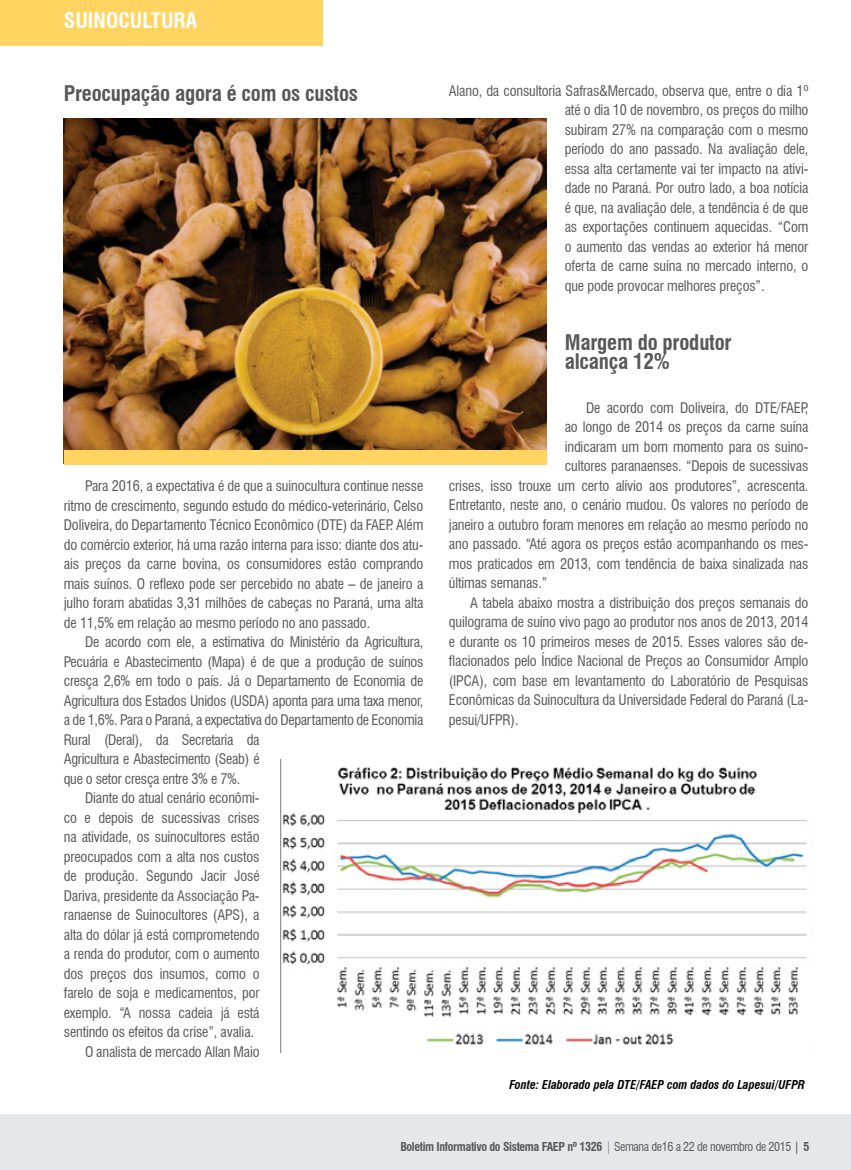
<style>
.page{position:relative;width:851px;height:1170px;background:#fff}
.page>*{position:absolute;margin:0;border:0;box-sizing:border-box;transform-origin:0 0}
.t1{font:700 condensed 21px/19.5px "Swiss 721 BT";letter-spacing:-.01em;color:#58585b}
.t2{font:700 condensed 21px "Swiss 721 BT";color:#fff}
.t3{font:condensed 14.25px/19.5px "Swiss 721 BT";letter-spacing:-.01em;color:#58585b;text-align:justify}
.t4{font:700 condensed 12px "Swiss 721 BT";letter-spacing:-.03em;color:#58585b}
.t5{font:italic 700 condensed 12px "Swiss 721 BT";color:#000}
.s1{font-weight:400}
</style>
<div class="page">
<div style="left:0;top:1113px;width:850px;height:56px;background:#e6e7e8"></div>
<div style="left:1px;top:0;width:322px;height:46px;background:#ffd460"></div>
<hr style="left:0;top:0;width:1px;height:46px;background:#ffd460">
<img style="left:281px;top:759px;width:526px;height:293px">
<img style="left:64px;top:118px;width:482px;height:331px">
<div style="left:64px;top:449px;width:482px;height:15px;background:#ffd460"></div>
<h1 class="t2" style="left:64px;top:8px;width:135px">SUINOCULTURA</h1>
<h1 class="t1" style="left:64px;top:84px;width:296px">Preocupação agora é com os custos</h1>
<p class="t3" style="left:64px;top:476px;width:361px;text-indent:21px">Para 2016, a expectativa é de que a suinocultura continue nesse ritmo de crescimento, segundo estudo do médico-veterinário, Celso Doliveira, do Departamento Técnico Econômico (DTE) da FAEP. Além do comércio exterior, há uma razão interna para isso: diante dos atu&shy;ais preços da carne bovina, os consumidores estão comprando mais suínos. O reflexo pode ser percebido no abate – de janeiro a julho foram abatidas 3,31 milhões de cabeças no Paraná, uma alta de 11,5% em relação ao mesmo período no ano passado.</p>
<p class="t3" style="left:85px;top:632px;width:340px">De acordo com ele, a estimativa do Ministério da Agricultura,</p>
<p class="t3" style="left:64px;top:652px;width:361px">Pecuária e Abastecimento (Mapa) é de que a produção de suínos</p>
<p class="t3" style="left:64px;top:671px;width:361px">cresça 2,6% em todo o país. Já o Departamento de Economia de</p>
<p class="t3" style="left:64px;top:690px;width:361px">Agricultura dos Estados Unidos (USDA) aponta para uma taxa menor,</p>
<p class="t3" style="left:64px;top:710px;width:361px">a de 1,6%. Para o Paraná, a expectativa do Departamento de Economia</p>
<p class="t3" style="left:64px;top:729px;width:197px">Rural (Deral), da Secretaria da</p>
<p class="t3" style="left:64px;top:749px;width:197px">Agricultura e Abastecimento (Seab) é</p>
<p class="t3" style="left:64px;top:768px;width:178px">que o setor cresça entre 3% e 7%.</p>
<p class="t3" style="left:85px;top:788px;width:176px">Diante do atual cenário econômi-</p>
<p class="t3" style="left:64px;top:807px;width:197px">co e depois de sucessivas crises</p>
<p class="t3" style="left:64px;top:827px;width:197px">na atividade, os suinocultores estão</p>
<p class="t3" style="left:64px;top:846px;width:197px">preocupados com a alta nos custos</p>
<p class="t3" style="left:64px;top:866px;width:197px">de produção. Segundo Jacir José</p>
<p class="t3" style="left:64px;top:885px;width:197px">Dariva, presidente da Associação Pa-</p>
<p class="t3" style="left:64px;top:905px;width:197px">ranaense de Suinocultores (APS), a</p>
<p class="t3" style="left:64px;top:924px;width:197px">alta do dólar já está comprometendo</p>
<p class="t3" style="left:64px;top:944px;width:197px">a renda do produtor, com o aumento</p>
<p class="t3" style="left:64px;top:963px;width:197px">dos preços dos insumos, como o</p>
<p class="t3" style="left:64px;top:983px;width:197px">farelo de soja e medicamentos, por</p>
<p class="t3" style="left:64px;top:1002px;width:197px">exemplo. “A nossa cadeia já está</p>
<p class="t3" style="left:64px;top:1022px;width:192px">sentindo os efeitos da crise”, avalia.</p>
<p class="t3" style="left:85px;top:1041px;width:176px">O analista de mercado Allan Maio</p>
<p class="t3" style="left:564px;top:81px;width:245px;text-indent:-116px">Alano, da consultoria Safras&amp;Mercado, observa que, entre o dia 1º até o dia 10 de novembro, os preços do milho subiram 27% na comparação com o mesmo período do ano passado. Na avaliação dele, essa alta certamente vai ter impacto na ativi&shy;dade no Paraná. Por outro lado, a boa notícia é que, na avaliação dele, a tendência é de que as exportações continuem aquecidas. “Com o aumento das vendas ao exterior há menor oferta de carne suína no mercado interno, o que pode provocar melhores preços”.</p>
<h1 class="t1" style="left:564px;top:332px;width:168px">Margem do produtor alcança 12%</h1>
<p class="t3" style="left:586px;top:397px;width:224px">De acordo com Doliveira, do DTE/FAEP,</p>
<p class="t3" style="left:564px;top:417px;width:245px">ao longo de 2014 os preços da carne suína</p>
<p class="t3" style="left:564px;top:436px;width:245px">indicaram um bom momento para os suino-</p>
<p class="t3" style="left:564px;top:456px;width:245px">cultores paranaenses. “Depois de sucessivas</p>
<p class="t3" style="left:449px;top:475px;width:361px">crises, isso trouxe um certo alívio aos produtores”, acrescenta.</p>
<p class="t3" style="left:449px;top:495px;width:361px">Entretanto, neste ano, o cenário mudou. Os valores no período de</p>
<p class="t3" style="left:449px;top:514px;width:361px">janeiro a outubro foram menores em relação ao mesmo período no</p>
<p class="t3" style="left:449px;top:534px;width:361px">ano passado. “Até agora os preços estão acompanhando os mes-</p>
<p class="t3" style="left:449px;top:553px;width:361px">mos praticados em 2013, com tendência de baixa sinalizada nas</p>
<p class="t3" style="left:449px;top:573px;width:100px">últimas semanas.”</p>
<p class="t3" style="left:470px;top:592px;width:340px">A tabela abaixo mostra a distribuição dos preços semanais do</p>
<p class="t3" style="left:449px;top:612px;width:361px">quilograma de suíno vivo pago ao produtor nos anos de 2013, 2014</p>
<p class="t3" style="left:449px;top:631px;width:361px">e durante os 10 primeiros meses de 2015. Esses valores são de-</p>
<p class="t3" style="left:449px;top:651px;width:361px">flacionados pelo Índice Nacional de Preços ao Consumidor Amplo</p>
<p class="t3" style="left:449px;top:670px;width:361px">(IPCA), com base em levantamento do Laboratório de Pesquisas</p>
<p class="t3" style="left:449px;top:690px;width:361px">Econômicas da Suinocultura da Universidade Federal do Paraná (La-</p>
<p class="t3" style="left:449px;top:709px;width:71px">pesui/UFPR).</p>
<p class="t5" style="left:509px;top:1077px;width:297px">Fonte: Elaborado pela DTE/FAEP com dados do Lapesui/UFPR</p>
<p class="t4" style="left:400px;top:1138px;width:410px">Boletim Informativo do Sistema FAEP nº 1326 <span class="s1">| Semana de16 a 22 de novembro de 2015 |</span> 5</p>
</div>
